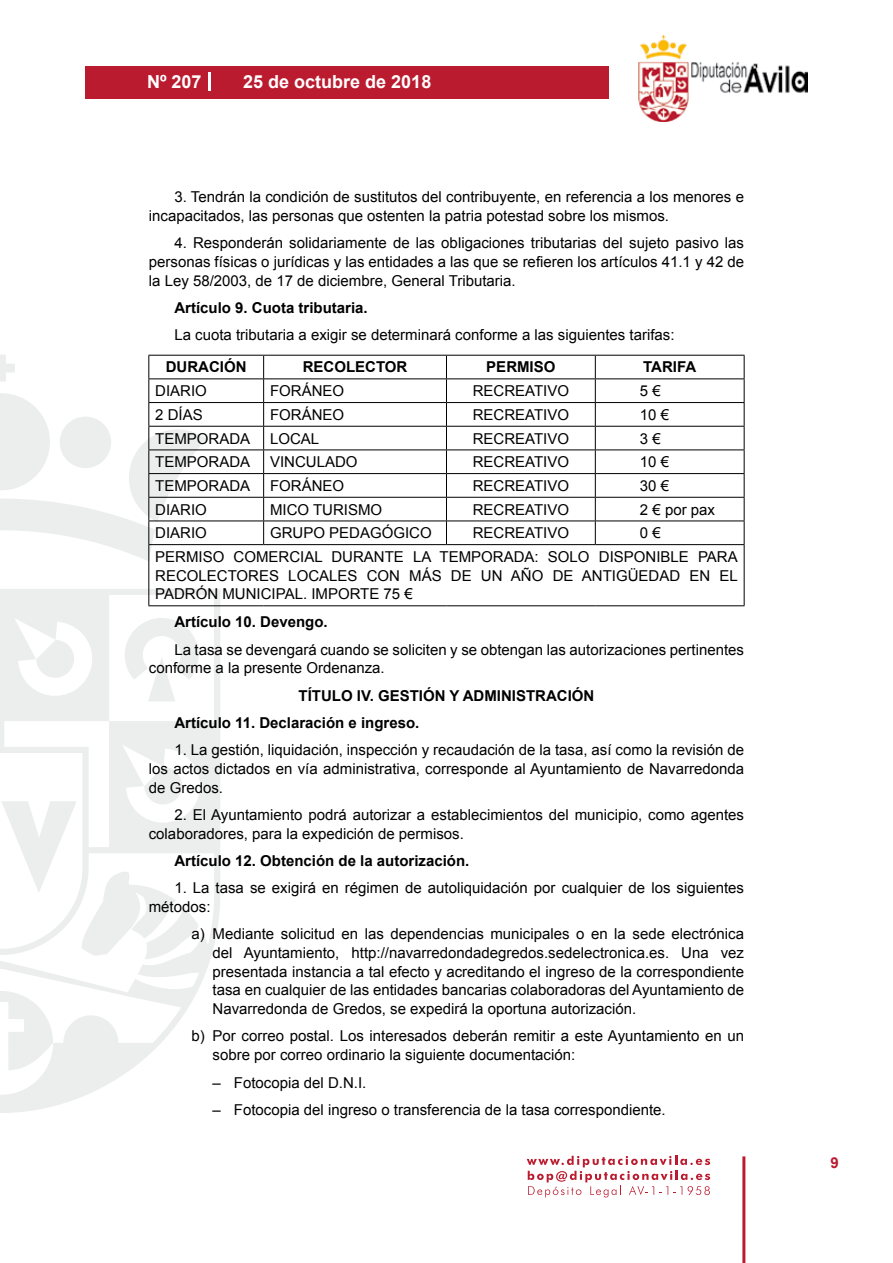
<style>
.page{position:relative;width:893px;height:1263px;background:#fff}
.page>*{position:absolute;margin:0;border:0;box-sizing:border-box;transform-origin:0 0}
.t1{font:700 18px "Arial";color:#fff}
.t2{font:15px/18.8px "Arial";color:#000}
.t3{font:700 15px/27.3px "Arial";color:#000}
.t4{font:700 15px "Arial";color:#ba1b2f}
</style>
<div class="page">
<svg style="left:527px;top:1156px;width:183px;height:41px"></svg>
<div style="left:85px;top:66px;width:523px;height:33px;background:#ba1b2f"></div>
<img style="left:638px;top:36px;width:170px;height:86px">
<hr style="left:742px;top:1156px;width:3px;height:107px;background:#ba1b2f">
<svg style="left:208px;top:72px;width:2px;height:18px"></svg>
<svg style="left:0;top:589px;width:220px;height:524px"></svg>
<svg style="left:36px;top:640px;width:40px;height:40px"></svg>
<svg style="left:125px;top:618px;width:74px;height:83px"></svg>
<svg style="left:0;top:991px;width:53px;height:79px"></svg>
<svg style="left:1px;top:767px;width:198px;height:192px"></svg>
<hr style="left:148px;top:355px;width:116px;height:1px;background:#000">
<hr style="left:264px;top:355px;width:182px;height:1px;background:#000">
<hr style="left:446px;top:355px;width:149px;height:1px;background:#000">
<hr style="left:595px;top:355px;width:149px;height:1px;background:#000">
<hr style="left:148px;top:378px;width:116px;height:1px;background:#000">
<hr style="left:264px;top:378px;width:182px;height:1px;background:#000">
<hr style="left:446px;top:378px;width:149px;height:1px;background:#000">
<hr style="left:595px;top:378px;width:149px;height:1px;background:#000">
<hr style="left:148px;top:402px;width:116px;height:1px;background:#000">
<hr style="left:264px;top:402px;width:182px;height:1px;background:#000">
<hr style="left:446px;top:402px;width:149px;height:1px;background:#000">
<hr style="left:595px;top:402px;width:149px;height:1px;background:#000">
<hr style="left:148px;top:426px;width:116px;height:1px;background:#000">
<hr style="left:264px;top:426px;width:182px;height:1px;background:#000">
<hr style="left:446px;top:426px;width:149px;height:1px;background:#000">
<hr style="left:595px;top:426px;width:149px;height:1px;background:#000">
<hr style="left:148px;top:449px;width:116px;height:1px;background:#000">
<hr style="left:264px;top:449px;width:182px;height:1px;background:#000">
<hr style="left:446px;top:449px;width:149px;height:1px;background:#000">
<hr style="left:595px;top:449px;width:149px;height:1px;background:#000">
<hr style="left:148px;top:473px;width:116px;height:1px;background:#000">
<hr style="left:264px;top:473px;width:182px;height:1px;background:#000">
<hr style="left:446px;top:473px;width:149px;height:1px;background:#000">
<hr style="left:595px;top:473px;width:149px;height:1px;background:#000">
<hr style="left:148px;top:497px;width:116px;height:1px;background:#000">
<hr style="left:264px;top:497px;width:182px;height:1px;background:#000">
<hr style="left:446px;top:497px;width:149px;height:1px;background:#000">
<hr style="left:595px;top:497px;width:149px;height:1px;background:#000">
<hr style="left:148px;top:521px;width:116px;height:1px;background:#000">
<svg style="left:0;top:355px;width:207px;height:206px"></svg>
<hr style="left:264px;top:521px;width:182px;height:1px;background:#000">
<svg style="left:263px;top:356px;width:1px;height:188px"></svg>
<hr style="left:446px;top:521px;width:149px;height:1px;background:#000">
<svg style="left:446px;top:356px;width:1px;height:188px"></svg>
<hr style="left:595px;top:521px;width:149px;height:1px;background:#000">
<svg style="left:595px;top:356px;width:1px;height:188px"></svg>
<svg style="left:744px;top:356px;width:1px;height:188px"></svg>
<hr style="left:148px;top:544px;width:116px;height:1px;background:#000">
<hr style="left:148px;top:545px;width:1px;height:60px;background:#000">
<hr style="left:264px;top:544px;width:182px;height:1px;background:#000">
<hr style="left:446px;top:544px;width:149px;height:1px;background:#000">
<hr style="left:595px;top:544px;width:149px;height:1px;background:#000">
<hr style="left:744px;top:545px;width:1px;height:60px;background:#000">
<hr style="left:148px;top:605px;width:116px;height:1px;background:#000">
<hr style="left:264px;top:605px;width:182px;height:1px;background:#000">
<hr style="left:446px;top:605px;width:149px;height:1px;background:#000">
<hr style="left:595px;top:605px;width:149px;height:1px;background:#000">
<p class="t1" style="left:147px;top:69px;width:56px">Nº 207</p>
<p class="t1" style="left:243px;top:69px;width:190px">25 de octubre de 2018</p>
<p class="t2" style="left:149px;top:188px;width:597px;text-indent:26px">3. Tendrán la condición de sustitutos del contribuyente, en referencia a los menores e incapacitados, las personas que ostenten la patria potestad sobre los mismos.</p>
<p class="t2" style="left:149px;top:234px;width:597px;text-align:justify;text-indent:26px">4. Responderán solidariamente de las obligaciones tributarias del sujeto pasivo las personas físicas o jurídicas y las entidades a las que se refieren los artículos 41.1 y 42 de la Ley 58/2003, de 17 de diciembre, General Tributaria.</p>
<p class="t3" style="left:174px;top:295px;width:195px">Artículo 9. Cuota tributaria.</p>
<p class="t2" style="left:174px;top:326px;width:502px">La cuota tributaria a exigir se determinará conforme a las siguientes tarifas:</p>
<p class="t3" style="left:166px;top:354px;width:82px">DURACIÓN</p>
<p class="t3" style="left:303px;top:354px;width:106px">RECOLECTOR</p>
<p class="t3" style="left:486px;top:354px;width:71px">PERMISO</p>
<p class="t3" style="left:643px;top:354px;width:55px">TARIFA</p>
<p class="t2" style="left:155px;top:382px;width:53px">DIARIO</p>
<p class="t2" style="left:270px;top:382px;width:76px">FORÁNEO</p>
<p class="t2" style="left:473px;top:382px;width:98px">RECREATIVO</p>
<p class="t2" style="left:640px;top:382px;width:22px">5 €</p>
<p class="t2" style="left:155px;top:405px;width:49px">2 DÍAS</p>
<p class="t2" style="left:270px;top:405px;width:76px">FORÁNEO</p>
<p class="t2" style="left:473px;top:405px;width:98px">RECREATIVO</p>
<p class="t2" style="left:640px;top:405px;width:31px">10 €</p>
<p class="t2" style="left:155px;top:429px;width:97px">TEMPORADA</p>
<p class="t2" style="left:270px;top:429px;width:51px">LOCAL</p>
<p class="t2" style="left:473px;top:429px;width:98px">RECREATIVO</p>
<p class="t2" style="left:640px;top:429px;width:22px">3 €</p>
<p class="t2" style="left:155px;top:453px;width:97px">TEMPORADA</p>
<p class="t2" style="left:270px;top:453px;width:89px">VINCULADO</p>
<p class="t2" style="left:473px;top:453px;width:98px">RECREATIVO</p>
<p class="t2" style="left:640px;top:453px;width:31px">10 €</p>
<p class="t2" style="left:155px;top:476px;width:97px">TEMPORADA</p>
<p class="t2" style="left:270px;top:476px;width:76px">FORÁNEO</p>
<p class="t2" style="left:473px;top:476px;width:98px">RECREATIVO</p>
<p class="t2" style="left:640px;top:476px;width:31px">30 €</p>
<p class="t2" style="left:155px;top:500px;width:53px">DIARIO</p>
<p class="t2" style="left:270px;top:500px;width:114px">MICO TURISMO</p>
<p class="t2" style="left:473px;top:500px;width:98px">RECREATIVO</p>
<p class="t2" style="left:640px;top:500px;width:77px">2 € por pax</p>
<p class="t2" style="left:155px;top:524px;width:53px">DIARIO</p>
<p class="t2" style="left:270px;top:524px;width:163px">GRUPO PEDAGÓGICO</p>
<p class="t2" style="left:473px;top:524px;width:98px">RECREATIVO</p>
<p class="t2" style="left:155px;top:521px;width:584px;line-height:23.7px;text-indent:485px">0 €<br>PERMISO COMERCIAL DURANTE LA TEMPORADA: SOLO DISPONIBLE PARA</p>
<p class="t2" style="left:155px;top:566px;width:584px">RECOLECTORES LOCALES CON MÁS DE UN AÑO DE ANTIGÜEDAD EN EL<br>PADRÓN MUNICIPAL. IMPORTE 75 €</p>
<p class="t3" style="left:174px;top:609px;width:155px">Artículo 10. Devengo.</p>
<p class="t2" style="left:149px;top:640px;width:597px;text-indent:26px">La tasa se devengará cuando se soliciten y se obtengan las autorizaciones pertinentes conforme a la presente Ordenanza.</p>
<p class="t3" style="left:174px;top:682px;width:422px;text-indent:124px">TÍTULO IV. GESTIÓN Y ADMINISTRACIÓN<br>Artículo 11. Declaración e ingreso.</p>
<p class="t2" style="left:149px;top:741px;width:597px;text-align:justify;text-indent:26px">1. La gestión, liquidación, inspección y recaudación de la tasa, así como la revisión de los actos dictados en vía administrativa, corresponde al Ayuntamiento de Navarredonda de Gredos.</p>
<p class="t2" style="left:149px;top:805px;width:597px;text-indent:26px">2. El Ayuntamiento podrá autorizar a establecimientos del municipio, como agentes colaboradores, para la expedición de permisos.</p>
<p class="t3" style="left:174px;top:847px;width:297px">Artículo 12. Obtención de la autorización.</p>
<p class="t2" style="left:149px;top:879px;width:597px;text-indent:26px">1. La tasa se exigirá en régimen de autoliquidación por cualquier de los siguientes métodos:</p>
<p class="t2" style="left:213px;top:925px;width:533px;text-align:justify;text-indent:-21px">a) Mediante solicitud en las dependencias municipales o en la sede electrónica del Ayuntamiento, http://navarredondadegredos.sedelectronica.es. Una vez presentada instancia a tal efecto y acreditando el ingreso de la correspondiente tasa en cualquier de las entidades bancarias colaboradoras del Ayuntamiento de Navarredonda de Gredos, se expedirá la oportuna autorización.</p>
<p class="t2" style="left:213px;top:1027px;width:533px;text-indent:-21px">b) Por correo postal. Los interesados deberán remitir a este Ayuntamiento en un sobre por correo ordinario la siguiente documentación:</p>
<p class="t2" style="left:213px;top:1073px;width:155px">– Fotocopia del D.N.I.</p>
<p class="t2" style="left:213px;top:1100px;width:455px">– Fotocopia del ingreso o transferencia de la tasa correspondiente.</p>
<p class="t4" style="left:831px;top:1153px;width:10px">9</p>
</div>
